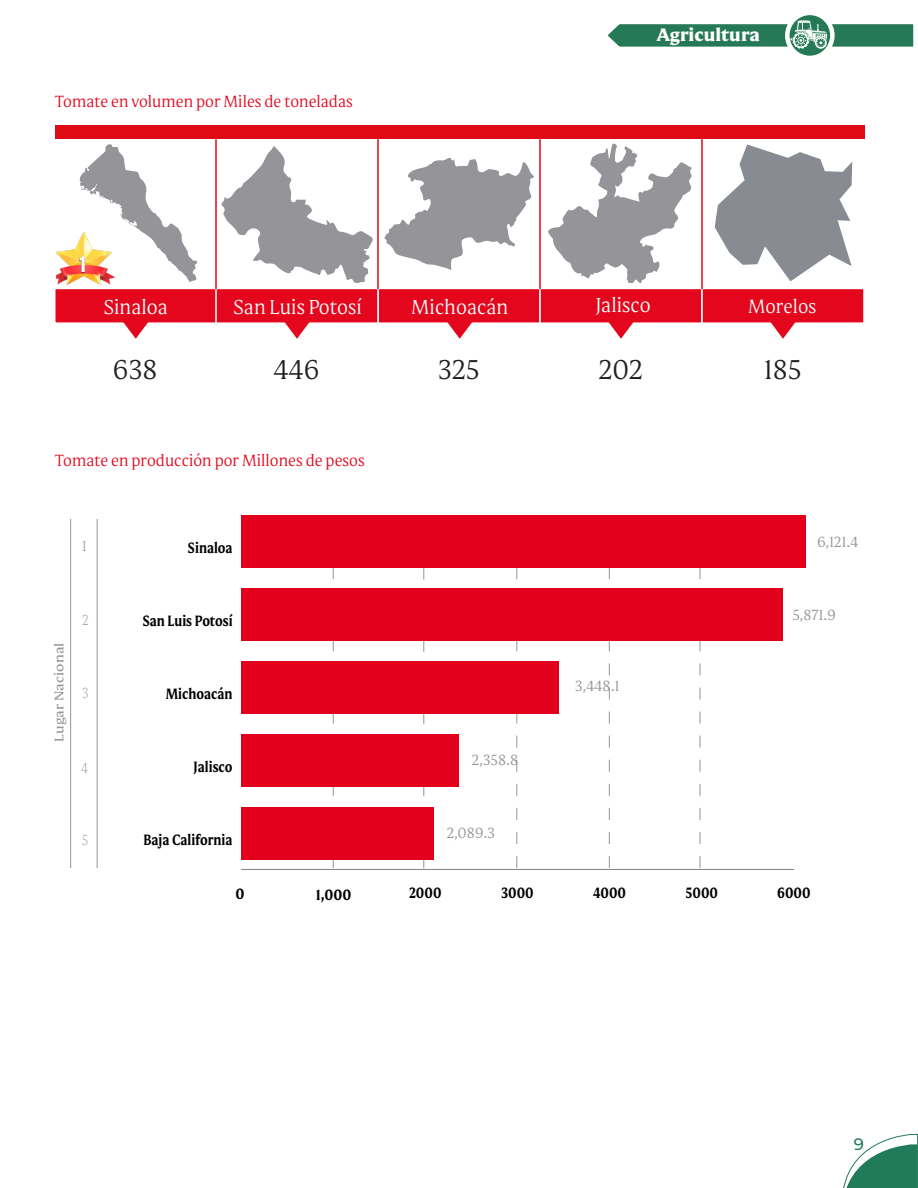
<style>
.page{position:relative;width:918px;height:1188px;background:#fff}
.page>*{position:absolute;margin:0;border:0;box-sizing:border-box;transform-origin:0 0}
.t1{font:300 27.75px "Mestiza";color:#231f20}
.t2{font:300 20.55px "Mestiza";color:#fff}
.t3{font:300 19.5px "Mestiza";color:#fff}
.t4{font:900 18px "Mestiza";color:#fff}
.t5{font:18px "Anton";color:#fff}
.t6{font:300 16.5px "Mestiza";color:#e3061c}
.t7{font:500 16.5px "Montserrat";color:#207b5b}
.t8{font:700 15px "Mestiza";color:#000;scale:.84 1}
.t9{font:300 15px "Mestiza";color:#949499}
.t10{font:700 15px "Mestiza";color:#000;scale:.89 1}
.t11{font:200 15px "Mestiza";color:#949499;scale:.84 1}
.t12{font:700 15px "Mestiza";color:#000;scale:.9 1}
.t13{font:200 15px "Mestiza";color:#949499;scale:1.26 1}
.t14{font:12.6px "Mestiza";color:#949499;scale:1.19 1}
</style>
<div class="page">
<svg style="left:843px;top:1134px;width:75px;height:54px"></svg>
<svg style="left:787px;top:13px;width:45px;height:45px"></svg>
<div style="left:785px;top:11px;width:50px;height:49px;border:4px solid #fff;border-radius:50%"></div>
<svg style="left:608px;top:17px;width:306px;height:36px"></svg>
<div style="left:54px;top:288px;width:164px;height:36px;background:#e3061c;border:2px solid #fff"></div>
<div style="left:377px;top:288px;width:164px;height:36px;background:#e3061c;border:2px solid #fff"></div>
<div style="left:215px;top:288px;width:164px;height:36px;background:#e3061c;border:2px solid #fff"></div>
<div style="left:539px;top:288px;width:164px;height:36px;background:#e3061c;border:2px solid #fff"></div>
<div style="left:701px;top:288px;width:164px;height:36px;background:#e3061c;border:2px solid #fff"></div>
<svg style="left:122px;top:321px;width:27px;height:18px"></svg>
<svg style="left:446px;top:321px;width:27px;height:18px"></svg>
<svg style="left:283px;top:321px;width:28px;height:18px"></svg>
<svg style="left:607px;top:321px;width:28px;height:18px"></svg>
<svg style="left:769px;top:321px;width:28px;height:18px"></svg>
<div style="left:55px;top:126px;width:810px;height:13px;background:#de0a14"></div>
<hr style="left:215px;top:139px;width:2px;height:150px;background:#e3061c">
<hr style="left:377px;top:139px;width:2px;height:150px;background:#e3061c">
<hr style="left:539px;top:139px;width:2px;height:150px;background:#e3061c">
<hr style="left:701px;top:139px;width:2px;height:150px;background:#e3061c">
<img style="left:56px;top:241px;width:55px;height:45px">
<svg style="left:79px;top:144px;width:118px;height:138px"></svg>
<svg style="left:384px;top:158px;width:150px;height:112px"></svg>
<svg style="left:221px;top:146px;width:152px;height:137px"></svg>
<svg style="left:548px;top:143px;width:144px;height:141px"></svg>
<svg style="left:715px;top:144px;width:137px;height:137px"></svg>
<svg style="left:609px;top:568px;width:1px;height:300px"></svg>
<svg style="left:517px;top:568px;width:1px;height:300px"></svg>
<svg style="left:424px;top:568px;width:1px;height:301px"></svg>
<svg style="left:333px;top:568px;width:1px;height:300px"></svg>
<svg style="left:700px;top:568px;width:1px;height:300px"></svg>
<hr style="left:97px;top:519px;width:1px;height:349px;background:#949499">
<hr style="left:70px;top:519px;width:1px;height:349px;background:#949499">
<hr style="left:241px;top:869px;width:553px;height:1px;background:#808285">
<div style="left:241px;top:516px;width:564px;height:52px;background:#e3001c"></div>
<div style="left:241px;top:588px;width:541px;height:53px;background:#e3001c"></div>
<div style="left:241px;top:661px;width:318px;height:53px;background:#e3001c"></div>
<div style="left:241px;top:734px;width:217px;height:52px;background:#e3001c"></div>
<div style="left:241px;top:807px;width:193px;height:52px;background:#e3001c"></div>
<p class="t6" style="left:55px;top:90px;width:300px">Tomate en volumen por Miles de toneladas</p>
<p class="t5" style="left:80px;top:256px;width:7px">1</p>
<p class="t4" style="left:656px;top:20px;width:105px">Agricultura</p>
<p class="t2" style="left:104px;top:294px;width:66px">Sinaloa</p>
<p class="t2" style="left:233px;top:294px;width:130px">San Luis Potosí</p>
<p class="t2" style="left:411px;top:294px;width:98px">Michoacán</p>
<p class="t2" style="left:596px;top:292px;width:57px">Jalisco</p>
<p class="t3" style="left:748px;top:294px;width:70px">Morelos</p>
<p class="t1" style="left:112px;top:351px;width:47px">638</p>
<p class="t1" style="left:274px;top:351px;width:48px">446</p>
<p class="t1" style="left:438px;top:351px;width:43px">325</p>
<p class="t1" style="left:599px;top:351px;width:46px">202</p>
<p class="t1" style="left:764px;top:351px;width:39px">185</p>
<p class="t6" style="left:55px;top:449px;width:312px">Tomate en producción por Millones de pesos</p>
<p class="t13" style="left:82px;top:536px;width:6px">1</p>
<p class="t14" style="left:50px;top:742px;width:85px;rotate:-90deg">Lugar Nacional</p>
<p class="t11" style="left:82px;top:611px;width:9px">2</p>
<p class="t11" style="left:82px;top:684px;width:9px">3</p>
<p class="t11" style="left:82px;top:758px;width:9px">4</p>
<p class="t11" style="left:82px;top:830px;width:9px">5</p>
<p class="t8" style="left:188px;top:537px;width:54px">Sinaloa</p>
<p class="t8" style="left:143px;top:610px;width:108px">San Luis Potosí</p>
<p class="t8" style="left:166px;top:683px;width:81px">Michoacán</p>
<p class="t8" style="left:194px;top:755px;width:48px">Jalisco</p>
<p class="t8" style="left:143px;top:828px;width:108px">Baja California</p>
<p class="t12" style="left:236px;top:883px;width:12px">0</p>
<p class="t10" style="left:316px;top:884px;width:41px">1,000</p>
<p class="t9" style="left:817px;top:532px;width:43px">6,121.4</p>
<p class="t9" style="left:472px;top:750px;width:48px">2,358.8</p>
<p class="t9" style="left:447px;top:822px;width:50px">2,089.3</p>
<p class="t9" style="left:575px;top:675px;width:46px">3,448.1</p>
<p class="t9" style="left:792px;top:605px;width:45px">5,871.9</p>
<p class="t8" style="left:409px;top:882px;width:40px">2000</p>
<p class="t8" style="left:501px;top:882px;width:40px">3000</p>
<p class="t8" style="left:593px;top:882px;width:41px">4000</p>
<p class="t8" style="left:686px;top:882px;width:40px">5000</p>
<p class="t8" style="left:777px;top:882px;width:41px">6000</p>
<p class="t7" style="left:854px;top:1133px;width:12px">9</p>
</div>
